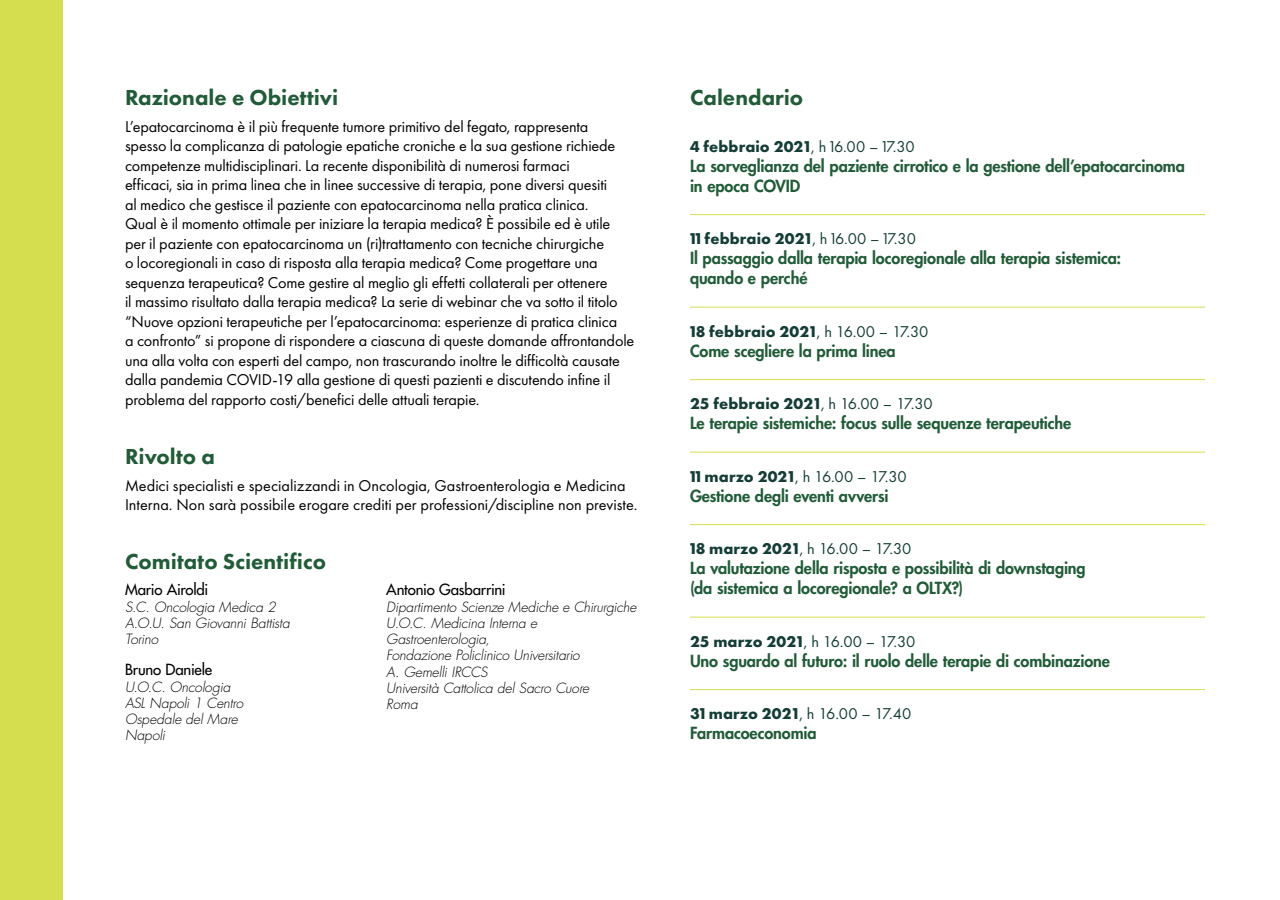
<style>
.page{position:relative;width:1280px;height:900px;background:#fff}
.page>*{position:absolute;margin:0;border:0;box-sizing:border-box;transform-origin:0 0}
.t1{font:800 22.5px "Futura PT";color:#215c38}
.t2{font:16.25px/19.5px "Futura PT";letter-spacing:-.01em;color:#000}
.t3{font:800 16.25px/20px "Futura Std";letter-spacing:-.01em;color:#215c38}
.t4{font:700 16.25px "Futura PT";letter-spacing:.005em;color:#143d36}
.t5{font:16.25px "Futura PT";letter-spacing:.005em;color:#143d36}
.t6{font:500 15px "Futura Std";letter-spacing:-.015em;color:#000}
.t7{font:italic 300 13.75px/16.2px "Futura Std";letter-spacing:-.01em;color:#000}
.s1{font-weight:400}
.s2{font-weight:700}
</style>
<div class="page">
<div style="left:0;top:0;width:62px;height:900px;background:#d4de4f"></div>
<hr style="left:690px;top:214px;width:515px;height:1px;background:#d4de4f">
<hr style="left:690px;top:307px;width:515px;height:1px;background:#d4de4f">
<hr style="left:690px;top:379px;width:515px;height:1px;background:#d4de4f">
<hr style="left:690px;top:452px;width:515px;height:1px;background:#d4de4f">
<hr style="left:690px;top:524px;width:515px;height:1px;background:#d4de4f">
<hr style="left:690px;top:617px;width:515px;height:1px;background:#d4de4f">
<hr style="left:690px;top:689px;width:515px;height:1px;background:#d4de4f">
<h1 class="t1" style="left:125px;top:83px;width:215px">Razionale e Obiettivi</h1>
<p class="t2" style="left:125px;top:116px;width:511px">L’epatocarcinoma è il più frequente tumore primitivo del fegato, rappresenta<br>spesso la complicanza di patologie epatiche croniche e la sua gestione richiede competenze multidisciplinari. La recente disponibilità di numerosi farmaci<br>efficaci, sia in prima linea che in linee successive di terapia, pone diversi quesiti<br>al medico che gestisce il paziente con epatocarcinoma nella pratica clinica.<br>Qual è il momento ottimale per iniziare la terapia medica? È possibile ed è utile per il paziente con epatocarcinoma un (ri)trattamento con tecniche chirurgiche<br>o locoregionali in caso di risposta alla terapia medica? Come progettare una sequenza terapeutica? Come gestire al meglio gli effetti collaterali per ottenere<br>il massimo risultato dalla terapia medica? La serie di webinar che va sotto il titolo “Nuove opzioni terapeutiche per l’epatocarcinoma: esperienze di pratica clinica<br>a confronto” si propone di rispondere a ciascuna di queste domande affrontandole una alla volta con esperti del campo, non trascurando inoltre le difficoltà causate dalla pandemia COVID-19 alla gestione di questi pazienti e discutendo infine il problema del rapporto costi/benefici delle attuali terapie.</p>
<h1 class="t1" style="left:125px;top:442px;width:91px">Rivolto a</h1>
<p class="t2" style="left:125px;top:475px;width:514px">Medici specialisti e specializzandi in Oncologia, Gastroenterologia e Medicina<br>Interna. Non sarà possibile erogare crediti per professioni/discipline non previste.</p>
<h1 class="t1" style="left:125px;top:548px;width:203px">Comitato Scientifico</h1>
<p class="t6" style="left:125px;top:580px;width:85px">Mario Airoldi</p>
<p class="t7" style="left:125px;top:599px;width:166px">S.C. Oncologia Medica 2<br>A.O.U. San Giovanni Battista<br>Torino</p>
<p class="t6" style="left:125px;top:660px;width:89px">Bruno Daniele</p>
<p class="t7" style="left:125px;top:679px;width:120px">U.O.C. Oncologia<br>ASL Napoli 1 Centro<br>Ospedale del Mare<br>Napoli</p>
<p class="t6" style="left:386px;top:580px;width:121px">Antonio Gasbarrini</p>
<p class="t7" style="left:386px;top:599px;width:252px">Dipartimento Scienze Mediche e Chirurgiche<br>U.O.C. Medicina Interna e<br>Gastroenterologia,<br>Fondazione Policlinico Universitario<br>A. Gemelli IRCCS<br>Università Cattolica del Sacro Cuore<br>Roma</p>
<h1 class="t1" style="left:690px;top:83px;width:115px">Calendario</h1>
<p class="t4" style="left:690px;top:136px;width:226px">4 febbraio 2021<span class="s1">, h 16.00 – 17.30</span></p>
<p class="t3" style="left:690px;top:156px;width:496px">La sorveglianza del paziente cirrotico e la gestione dell’epatocarcinoma in epoca COVID</p>
<p class="t4" style="left:690px;top:228px;width:227px">11 febbraio 2021<span class="s1">, h 16.00 – 17.30</span></p>
<p class="t3" style="left:690px;top:248px;width:433px">Il passaggio dalla terapia locoregionale alla terapia sistemica: quando e perché</p>
<p class="t4" style="left:690px;top:321px;width:240px">18 febbraio 2021<span class="s1">, h 16.00 – 17.30</span></p>
<p class="t3" style="left:690px;top:341px;width:207px">Come scegliere la prima linea</p>
<p class="t4" style="left:690px;top:393px;width:244px">25 febbraio 2021<span class="s1">, h 16.00 – 17.30</span></p>
<p class="t3" style="left:690px;top:413px;width:383px">Le terapie sistemiche: focus sulle sequenze terapeutiche</p>
<p class="t5" style="left:690px;top:467px;width:218px"><span class="s2">11 marzo 2021</span>, h 16.00 – 17.30</p>
<p class="t3" style="left:690px;top:486px;width:200px">Gestione degli eventi avversi</p>
<p class="t5" style="left:690px;top:539px;width:223px"><span class="s2">18 marzo 2021</span>, h 16.00 – 17.30</p>
<p class="t3" style="left:690px;top:558px;width:397px">La valutazione della risposta e possibilità di downstaging (da sistemica a locoregionale? a OLTX?)</p>
<p class="t5" style="left:690px;top:632px;width:227px"><span class="s2">25 marzo 2021</span>, h 16.00 – 17.30</p>
<p class="t3" style="left:690px;top:651px;width:422px">Uno sguardo al futuro: il ruolo delle terapie di combinazione</p>
<p class="t5" style="left:690px;top:704px;width:223px"><span class="s2">31 marzo 2021</span>, h 16.00 – 17.40</p>
<p class="t3" style="left:690px;top:723px;width:128px">Farmacoeconomia</p>
</div>
